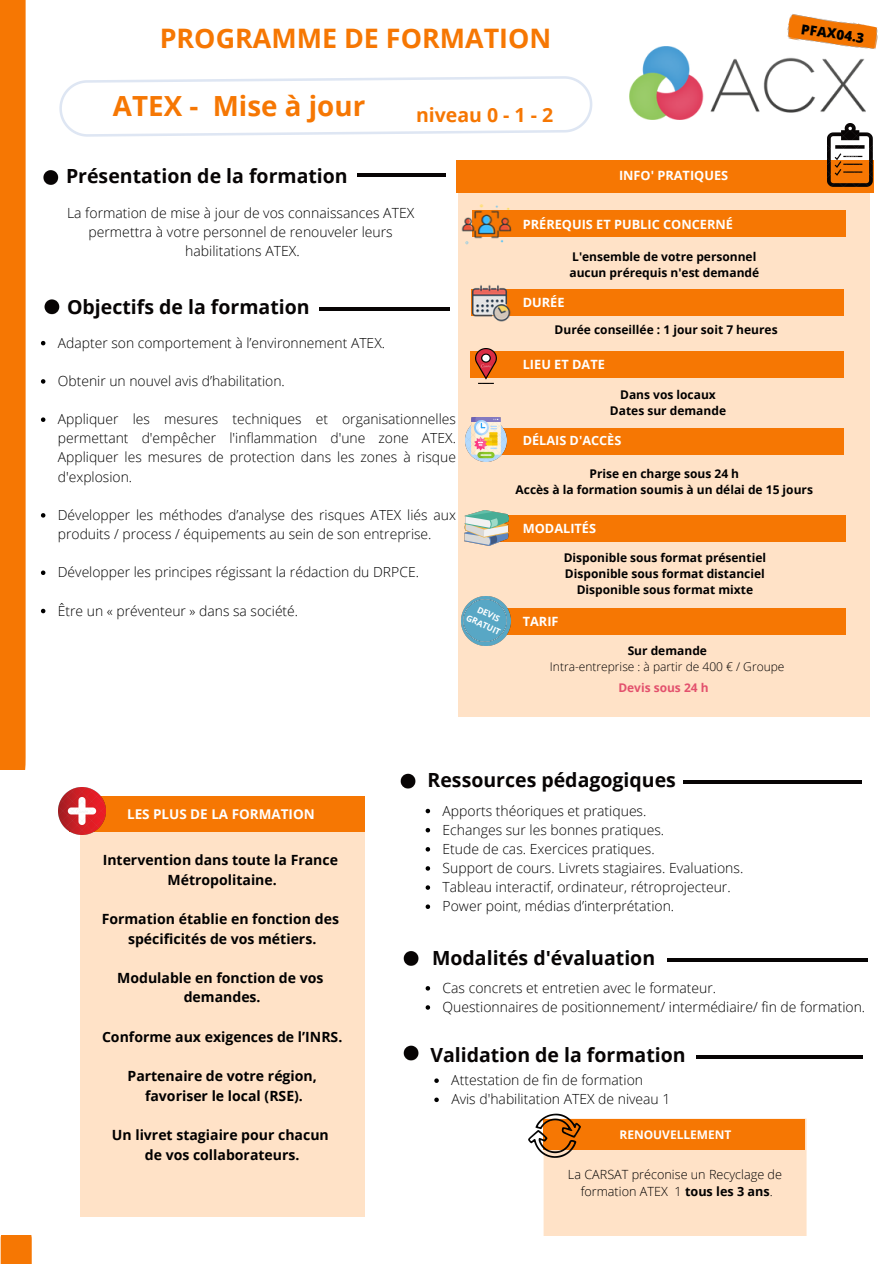
<style>
.page{position:relative;width:893px;height:1264px;background:#fff}
.page>*{position:absolute;margin:0;border:0;box-sizing:border-box;transform-origin:0 0}
.t1{font:700 27.75px "Open Sans";color:#f67703}
.t2{font:700 26.85px "Open Sans";color:#f67703}
.t3{font:700 19.5px "Open Sans";color:#070404}
.t4{font:700 19.5px "Open Sans";color:#f67703}
.t5{font:700 14.1px/19.6px "Open Sans";color:#000;text-align:center}
.t6{font:300 13.95px/19.2px "Open Sans";color:#000;text-align:justify}
.t7{font:800 13.65px "Open Sans";color:#000}
.t8{font:700 13.5px "Open Sans";color:#fff}
.t9{font:700 12.75px "Open Sans";color:#fff}
.t10{font:300 12.6px "Open Sans";color:#000}
.t11{font:700 12px "Open Sans";color:#000}
.t12{font:300 12px "Open Sans";color:#000}
.t13{font:700 12px "Open Sans";color:#fff}
.t14{font:700 12px "Open Sans";color:#e3516d}
.t15{font:700 8.55px "Open Sans";color:#fff}
.s1{font-weight:700}
</style>
<div class="page">
<img style="left:629px;top:46px;width:236px;height:73px">
<div style="left:593px;top:193px;width:276px;height:523px;background:#ffe2c7"></div>
<div style="left:472px;top:608px;width:373px;height:26px;background:#f67703"></div>
<div style="left:456px;top:160px;width:417px;height:33px;background:#f67703"></div>
<div style="left:472px;top:210px;width:373px;height:26px;background:#f67703"></div>
<img style="left:827px;top:124px;width:45px;height:63px">
<div style="left:471px;top:289px;width:373px;height:26px;background:#f67703"></div>
<div style="left:470px;top:352px;width:373px;height:25px;background:#f67703"></div>
<div style="left:471px;top:428px;width:373px;height:26px;background:#f67703"></div>
<div style="left:472px;top:515px;width:373px;height:26px;background:#f67703"></div>
<div style="left:80px;top:831px;width:284px;height:385px;background:#ffe2c7"></div>
<div style="left:69px;top:797px;width:295px;height:34px;background:#f67703"></div>
<hr style="left:682px;top:780px;width:179px;height:4px;background:#070404">
<svg style="left:0;top:1235px;width:32px;height:28px"></svg>
<div style="left:543px;top:1118px;width:264px;height:117px;background:#ffe2c7"></div>
<div style="left:543px;top:1119px;width:261px;height:30px;background:#f67703"></div>
<img style="left:528px;top:1113px;width:52px;height:44px">
<svg style="left:403px;top:951px;width:16px;height:15px"></svg>
<hr style="left:667px;top:958px;width:200px;height:4px;background:#070404">
<svg style="left:403px;top:1045px;width:16px;height:15px"></svg>
<hr style="left:697px;top:1055px;width:165px;height:3px;background:#070404">
<svg style="left:0;top:0;width:593px;height:789px"></svg>
<img style="left:59px;top:787px;width:47px;height:47px">
<div style="left:357px;top:179px;width:93px;height:22px;background:#fff"></div>
<svg style="left:425px;top:808px;width:5px;height:5px"></svg>
<svg style="left:425px;top:828px;width:5px;height:4px"></svg>
<svg style="left:425px;top:847px;width:5px;height:4px"></svg>
<svg style="left:425px;top:866px;width:5px;height:4px"></svg>
<svg style="left:425px;top:885px;width:5px;height:4px"></svg>
<svg style="left:425px;top:904px;width:5px;height:5px"></svg>
<svg style="left:425px;top:986px;width:5px;height:4px"></svg>
<svg style="left:425px;top:1005px;width:5px;height:4px"></svg>
<svg style="left:434px;top:1078px;width:5px;height:4px"></svg>
<svg style="left:434px;top:1097px;width:5px;height:5px"></svg>
<img style="left:785px;top:14px;width:93px;height:41px">
<p class="t2" style="left:160px;top:19px;width:393px">PROGRAMME DE FORMATION</p>
<h4 class="t1" style="left:113px;top:87px;width:254px">ATEX - Mise à jour</h4>
<h5 class="t4" style="left:416px;top:101px;width:139px">niveau 0 - 1 - 2</h5>
<p class="t3" style="left:66px;top:162px;width:283px">Présentation de la formation</p>
<p class="t6" style="left:67px;top:203px;width:349px;text-align:center">La formation de mise à jour de vos connaissances ATEX permettra à votre personnel de renouveler leurs habilitations ATEX.</p>
<p class="t9" style="left:619px;top:167px;width:111px">INFO' PRATIQUES</p>
<h4 class="t9" style="left:522px;top:215px;width:212px">PRÉREQUIS ET PUBLIC CONCERNÉ</h4>
<p class="t11" style="left:572px;top:248px;width:186px">L'ensemble de votre personnel</p>
<h3 class="t11" style="left:569px;top:264px;width:191px">aucun prérequis n'est demandé</h3>
<p class="t3" style="left:67px;top:293px;width:244px">Objectifs de la formation</p>
<p class="t9" style="left:522px;top:293px;width:43px">DURÉE</p>
<h5 class="t7" style="left:802px;top:19px;width:65px;rotate:8deg">PFAX04.3</h5>
<p class="t6" style="left:58px;top:332px;width:329px">Adapter son comportement à l’environnement ATEX.</p>
<p class="t6" style="left:58px;top:371px;width:228px">Obtenir un nouvel avis d’habilitation.</p>
<h4 class="t6" style="left:58px;top:409px;width:399px">Appliquer les mesures techniques et organisationnelles permettant d'empêcher l'inflammation d'une zone ATEX.<br>Appliquer les mesures de protection dans les zones à risque d'explosion.</h4>
<p class="t6" style="left:58px;top:505px;width:399px">Développer les méthodes d’analyse des risques ATEX liés aux produits / process / équipements au sein de son entreprise.</p>
<p class="t6" style="left:58px;top:562px;width:362px">Développer les principes régissant la rédaction du DRPCE.</p>
<h4 class="t6" style="left:58px;top:600px;width:242px">Être un « préventeur » dans sa société.</h4>
<p class="t15" style="left:480px;top:603px;width:26px;rotate:26deg">DEVIS</p>
<h6 class="t15" style="left:469px;top:611px;width:38px;rotate:26deg">GRATUIT</h6>
<h4 class="t11" style="left:554px;top:321px;width:224px">Durée conseillée : 1 jour soit 7 heures</h4>
<h6 class="t9" style="left:522px;top:355px;width:84px">LIEU ET DATE</h6>
<h4 class="t11" style="left:620px;top:386px;width:97px">Dans vos locaux</h4>
<p class="t11" style="left:610px;top:402px;width:118px">Dates sur demande</p>
<h3 class="t9" style="left:522px;top:431px;width:100px">DÉLAIS D'ACCÈS</h3>
<p class="t11" style="left:589px;top:465px;width:151px">Prise en charge sous 24 h</p>
<p class="t11" style="left:515px;top:481px;width:299px">Accès à la formation soumis à un délai de 15 jours</p>
<p class="t9" style="left:522px;top:519px;width:75px">MODALITÉS</p>
<h4 class="t11" style="left:563px;top:549px;width:204px">Disponible sous format présentiel</h4>
<p class="t11" style="left:565px;top:565px;width:201px">Disponible sous format distanciel</p>
<p class="t11" style="left:576px;top:581px;width:178px">Disponible sous format mixte</p>
<p class="t9" style="left:522px;top:613px;width:37px">TARIF</p>
<h3 class="t11" style="left:627px;top:642px;width:81px">Sur demande</h3>
<p class="t12" style="left:550px;top:658px;width:236px">Intra-entreprise : à partir de 400 € / Groupe</p>
<p class="t14" style="left:618px;top:679px;width:92px">Devis sous 24 h</p>
<h6 class="t8" style="left:127px;top:804px;width:189px">LES PLUS DE LA FORMATION</h6>
<h6 class="t5" style="left:103px;top:849px;width:237px">Intervention dans toute la France<br>Métropolitaine.</h6>
<h6 class="t5" style="left:102px;top:908px;width:239px">Formation établie en fonction des spécificités de vos métiers.</h6>
<h6 class="t5" style="left:117px;top:967px;width:208px">Modulable en fonction de vos demandes.</h6>
<h6 class="t5" style="left:102px;top:1026px;width:242px">Conforme aux exigences de l’INRS.</h6>
<p class="t5" style="left:127px;top:1065px;width:191px">Partenaire de votre région, favoriser le local (RSE).</p>
<p class="t5" style="left:112px;top:1124px;width:218px">Un livret stagiaire pour chacun de vos collaborateurs.</p>
<p class="t3" style="left:427px;top:766px;width:250px">Ressources pédagogiques</p>
<p class="t6" style="left:442px;top:800px;width:205px">Apports théoriques et pratiques.</p>
<p class="t6" style="left:442px;top:819px;width:223px">Echanges sur les bonnes pratiques.</p>
<p class="t6" style="left:442px;top:838px;width:213px">Etude de cas. Exercices pratiques.</p>
<p class="t6" style="left:442px;top:858px;width:302px">Support de cours. Livrets stagiaires. Evaluations.</p>
<p class="t6" style="left:442px;top:877px;width:289px">Tableau interactif, ordinateur, rétroprojecteur.</p>
<p class="t6" style="left:442px;top:896px;width:233px">Power point, médias d’interprétation.</p>
<p class="t3" style="left:432px;top:943px;width:224px">Modalités d'évaluation</p>
<h4 class="t6" style="left:442px;top:977px;width:275px">Cas concrets et entretien avec le formateur.</h4>
<p class="t6" style="left:442px;top:996px;width:424px">Questionnaires de positionnement/ intermédiaire/ fin de formation.</p>
<h5 class="t3" style="left:430px;top:1040px;width:257px">Validation de la formation</h5>
<h5 class="t6" style="left:451px;top:1070px;width:193px">Attestation de fin de formation</h5>
<h5 class="t6" style="left:451px;top:1089px;width:220px">Avis d'habilitation ATEX de niveau 1</h5>
<p class="t13" style="left:619px;top:1125px;width:113px">RENOUVELLEMENT</p>
<p class="t10" style="left:568px;top:1165px;width:216px">La CARSAT préconise un Recyclage de</p>
<p class="t10" style="left:580px;top:1182px;width:194px">formation ATEX 1 <span class="s1">tous les 3 ans</span>.</p>
</div>
